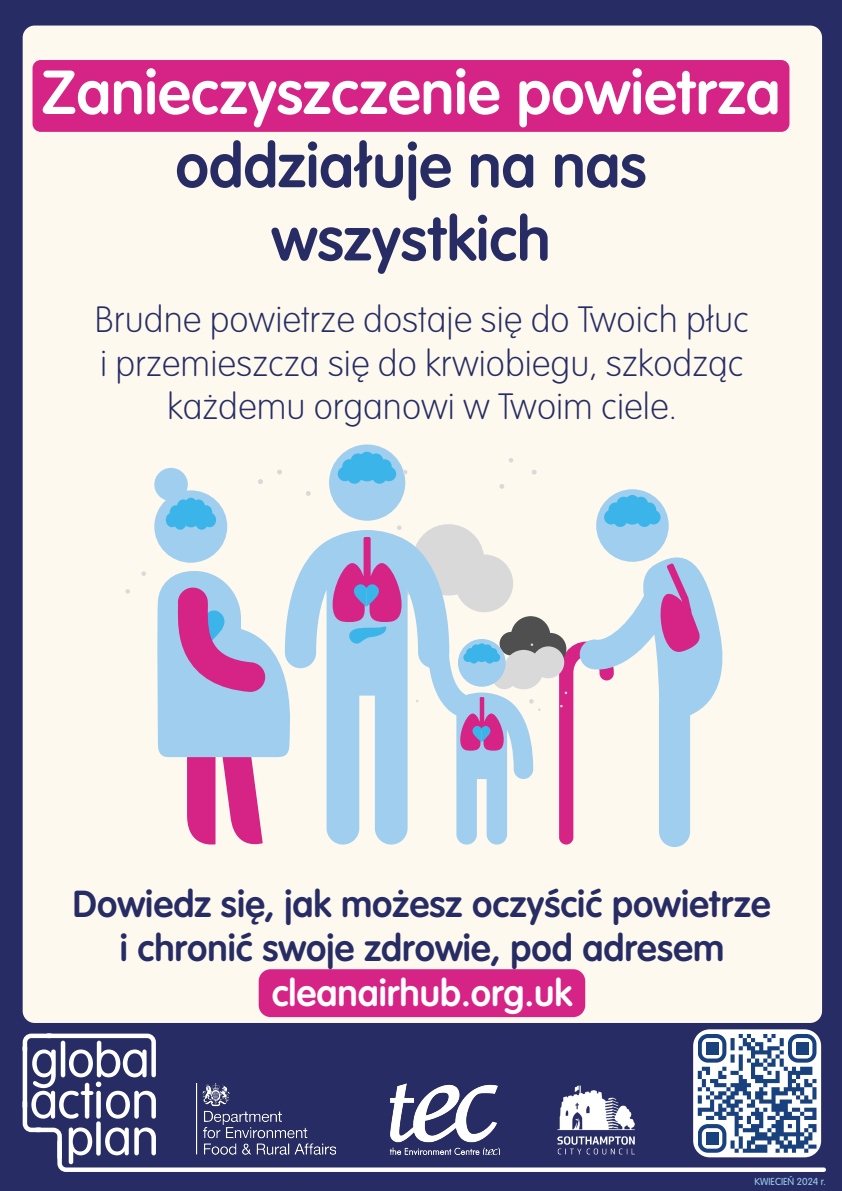
<style>
.page{position:relative;width:842px;height:1191px;background:#272d64}
.page>*{position:absolute;margin:0;border:0;box-sizing:border-box;transform-origin:0 0}
.t1{font:600 61px/73.2px "VAG Rounded Next";color:#fff;text-align:center}
.t2{font:600 37px/44.4px "VAG Rounded Next";color:#272d64;text-align:center}
.t3{font:200 36px/43.2px "VAG Rounded Next";color:#272d64;text-align:center}
.t4{font:10px "VAG Rounded Next";color:#9fceef}
.s1{color:#272d64}
.s2{color:#fff}
</style>
<div class="page">
<div style="left:23px;top:26px;width:799px;height:997px;background:#fdf9ee;border-radius:12px"></div>
<div style="left:33px;top:60px;width:756px;height:72px;background:#d62486;border-radius:8px"></div>
<svg style="left:22px;top:1031px;width:804px;height:141px"></svg>
<div style="left:706px;top:1132px;width:12px;height:12px;background:#18417e"></div>
<div style="left:259px;top:969px;width:326px;height:48px;background:#d62486;border-radius:12px"></div>
<div style="left:596px;top:489px;width:73px;height:73px;background:#9fceef;border-radius:50%"></div>
<svg style="left:665px;top:575px;width:58px;height:272px"></svg>
<div style="left:329px;top:444px;width:76px;height:77px;background:#9fceef;border-radius:50%"></div>
<svg style="left:300px;top:537px;width:33px;height:304px"></svg>
<svg style="left:338px;top:452px;width:58px;height:32px"></svg>
<svg style="left:125px;top:589px;width:5px;height:4px"></svg>
<svg style="left:141px;top:571px;width:5px;height:5px"></svg>
<svg style="left:258px;top:479px;width:5px;height:5px"></svg>
<svg style="left:277px;top:470px;width:5px;height:4px"></svg>
<svg style="left:403px;top:470px;width:4px;height:4px"></svg>
<svg style="left:532px;top:470px;width:4px;height:4px"></svg>
<svg style="left:500px;top:484px;width:4px;height:4px"></svg>
<svg style="left:306px;top:491px;width:5px;height:5px"></svg>
<svg style="left:509px;top:458px;width:4px;height:4px"></svg>
<svg style="left:154px;top:468px;width:73px;height:95px"></svg>
<svg style="left:157px;top:571px;width:143px;height:274px"></svg>
<svg style="left:333px;top:495px;width:369px;height:349px"></svg>
<p class="t1" style="left:42px;top:57px;width:740px">Zanieczyszczenie powietrza <span class="s1">oddziałuje na nas wszystkich</span></p>
<p class="t3" style="left:95px;top:299px;width:656px">Brudne powietrze dostaje się do Twoich płuc i przemieszcza się do krwiobiegu, szkodząc każdemu organowi w Twoim ciele.</p>
<p class="t2" style="left:73px;top:882px;width:699px">Dowiedz się, jak możesz oczyścić powietrze i chronić swoje zdrowie, pod adresem <span class="s2">cleanairhub.org.uk</span></p>
<p class="t4" style="left:754px;top:1176px;width:73px">KWIECIEŃ 2024 r.</p>
</div>
